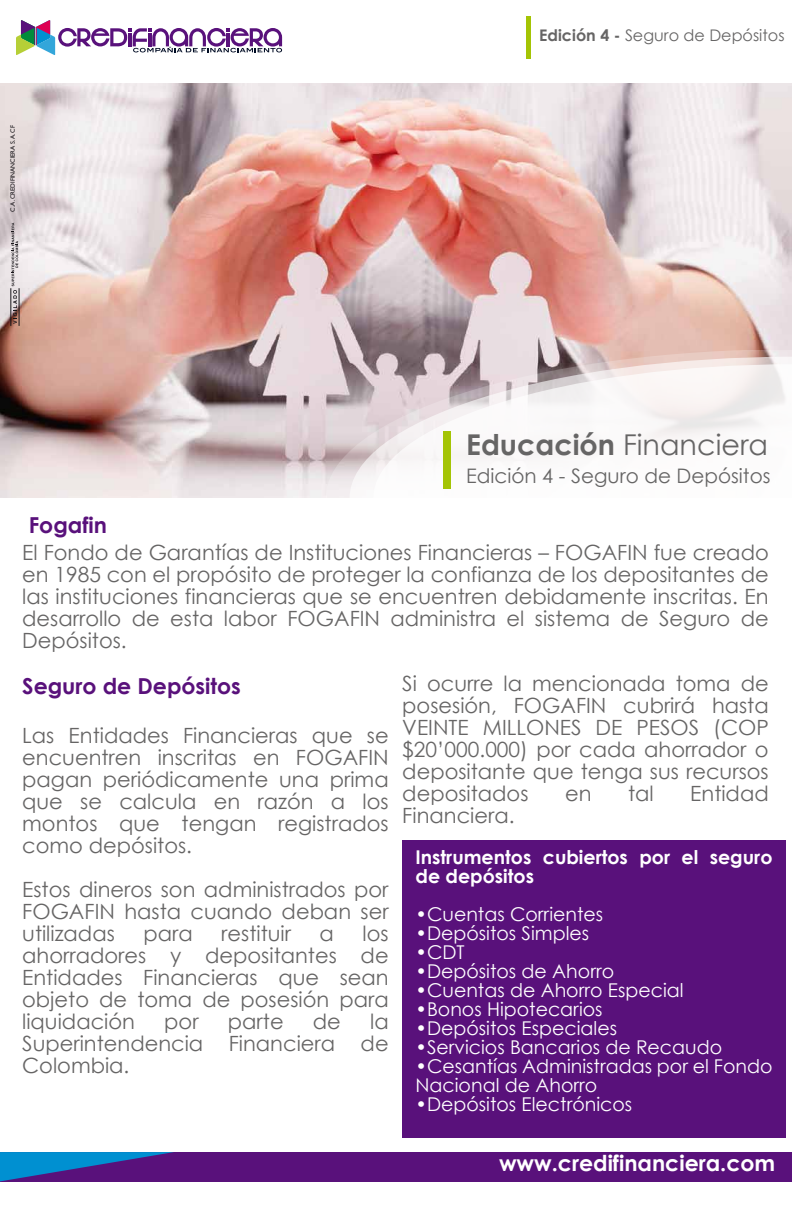
<style>
.page{position:relative;width:792px;height:1224px;background:#fff}
.page>*{position:absolute;margin:0;border:0;box-sizing:border-box;transform-origin:0 0}
.t1{font:28.6px "Century Gothic";color:#666565}
.t2{font:700 22px "Century Gothic";color:#59117b}
.t3{font:700 22px "Century Gothic";color:#fff}
.t4{font:21px/22px "Century Gothic";color:#666565;text-align:justify}
.t5{font:20px "Century Gothic";color:#666565}
.t6{font:19px/19px "Century Gothic";color:#fff}
.t7{font:700 19px/19px "Century Gothic";color:#fff}
.t8{font:16px "Century Gothic";color:#666565}
.t9{font:6.3px "Gill Sans";color:#19161a}
.s1{font-weight:700}
</style>
<div class="page">
<img style="left:0;top:84px;width:792px;height:413px">
<hr style="left:11px;top:288px;width:1px;height:38px;background:#19161a">
<hr style="left:19px;top:288px;width:1px;height:38px;background:#19161a">
<svg style="left:12px;top:223px;width:6px;height:101px"></svg>
<svg style="left:326px;top:350px;width:466px;height:148px;background:#cdbcbd"></svg>
<svg style="left:350px;top:357px;width:442px;height:141px;background:#d0c2c3"></svg>
<svg style="left:373px;top:364px;width:419px;height:134px"></svg>
<svg style="left:16px;top:20px;width:266px;height:35px"></svg>
<div style="left:526px;top:16px;width:5px;height:43px;background:#a4c405"></div>
<div style="left:443px;top:431px;width:8px;height:57px;background:#a4c405"></div>
<div style="left:402px;top:840px;width:384px;height:298px;background:#59117b"></div>
<div style="left:0;top:1152px;width:792px;height:29px;background:#59117b"></div>
<svg style="left:0;top:1152px;width:174px;height:29px"></svg>
<p class="t9" style="left:9px;top:212px;width:88px;rotate:-90deg">C.A. CREDIFINANCIERA S.A. CF</p>
<p class="t2" style="left:29px;top:509px;width:80px">Fogafin</p>
<p class="t8" style="left:539px;top:24px;width:247px"><span class="s1">Edición 4 -</span> Seguro de Depósitos</p>
<h1 class="t1" style="left:466px;top:424px;width:304px"><span class="s1">Educación</span> Financiera</h1>
<p class="t5" style="left:466px;top:462px;width:306px">Edición 4 - Seguro de Depósitos</p>
<p class="t4" style="left:22px;top:541px;width:748px">El Fondo de Garantías de Instituciones Financieras – FOGAFIN fue creado en 1985 con el propósito de proteger la confianza de los depositantes de las instituciones financieras que se encuentren debidamente inscritas. En desarrollo de esta labor FOGAFIN administra el sistema de Seguro de Depósitos.</p>
<p class="t2" style="left:22px;top:670px;width:220px">Seguro de Depósitos</p>
<p class="t4" style="left:22px;top:724px;width:368px">Las Entidades Financieras que se encuentren inscritas en FOGAFIN pagan periódicamente una prima que se calcula en razón a los montos que tengan registrados como depósitos.</p>
<p class="t4" style="left:22px;top:878px;width:368px">Estos dineros son administrados por FOGAFIN hasta cuando deban ser utilizadas</p>
<p class="t4" style="left:402px;top:672px;width:368px">Si ocurre la mencionada toma de posesión, FOGAFIN cubrirá hasta VEINTE MILLONES DE PESOS (COP $20’000.000) por cada ahorrador o depositante que tenga sus recursos depositados</p>
<p class="t4" style="left:565px;top:782px;width:28px">en</p>
<p class="t4" style="left:628px;top:782px;width:27px">tal</p>
<p class="t4" style="left:690px;top:782px;width:80px">Entidad</p>
<p class="t4" style="left:402px;top:804px;width:114px">Financiera.</p>
<p class="t7" style="left:416px;top:846px;width:358px">Instrumentos cubiertos por el seguro de depósitos</p>
<p class="t6" style="left:416px;top:904px;width:189px">•Cuentas Corrientes</p>
<p class="t6" style="left:416px;top:923px;width:175px">•Depósitos Simples</p>
<p class="t6" style="left:416px;top:942px;width:51px">•CDT</p>
<p class="t6" style="left:416px;top:961px;width:200px">•Depósitos de Ahorro</p>
<p class="t6" style="left:416px;top:980px;width:270px">•Cuentas de Ahorro Especial</p>
<p class="t6" style="left:416px;top:999px;width:189px">•Bonos Hipotecarios</p>
<p class="t6" style="left:416px;top:1018px;width:203px">•Depósitos Especiales</p>
<p class="t6" style="left:416px;top:1037px;width:308px">•Servicios Bancarios de Recaudo</p>
<p class="t6" style="left:416px;top:1056px;width:358px">•Cesantías Administradas por el Fondo<br>Nacional de Ahorro</p>
<p class="t6" style="left:416px;top:1094px;width:218px">•Depósitos Electrónicos</p>
<p class="t4" style="left:143px;top:922px;width:51px">para</p>
<p class="t4" style="left:221px;top:922px;width:71px">restituir</p>
<p class="t4" style="left:320px;top:922px;width:16px">a</p>
<p class="t4" style="left:22px;top:922px;width:368px;text-indent:340px">los ahorradores y depositantes de Entidades Financieras que sean objeto de toma de posesión para liquidación</p>
<p class="t4" style="left:22px;top:1010px;width:368px;text-indent:348px">la Superintendencia Financiera de Colombia.</p>
<p class="t4" style="left:164px;top:1010px;width:36px">por</p>
<p class="t4" style="left:228px;top:1010px;width:57px">parte</p>
<p class="t4" style="left:313px;top:1010px;width:30px">de</p>
<p class="t3" style="left:499px;top:1147px;width:278px">www.credifinanciera.com</p>
</div>
